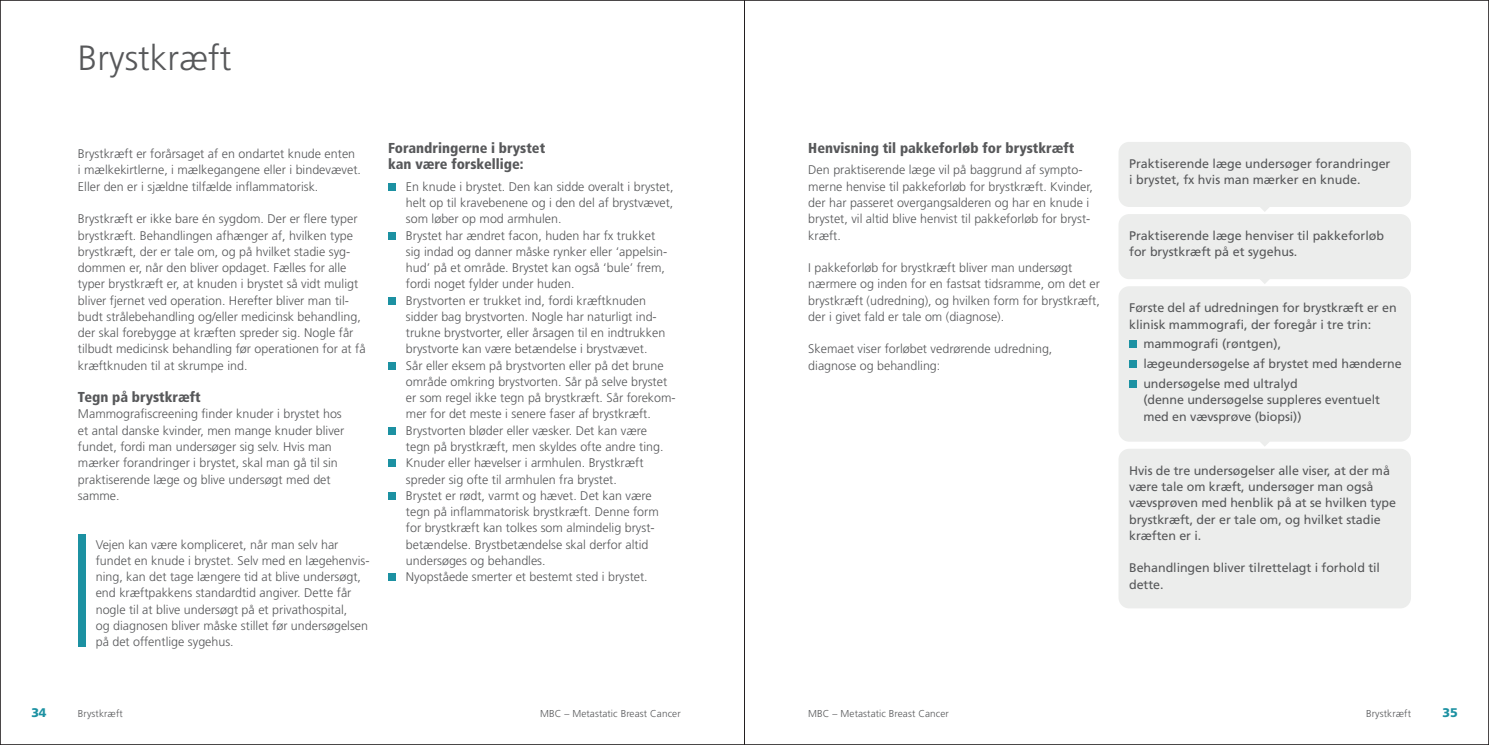
<style>
.page{position:relative;width:1489px;height:745px;background:#fff}
.page>*{position:absolute;margin:0;border:0;box-sizing:border-box;transform-origin:0 0}
.t1{font:300 35px "Frutiger";color:#57585a}
.t2{font:900 condensed 14.38px/16.2px "Frutiger";color:#57585a}
.t3{font:300 12.5px/16.2px "Frutiger";color:#57585a}
.t4{font:12.5px/16.2px "Frutiger";letter-spacing:-.005em;color:#57585a}
.t5{font:900 12.5px "Frutiger";color:#1c91a2}
.t6{font:300 10px "Frutiger";letter-spacing:.01em;color:#57585a}
</style>
<div class="page">
<div style="left:388px;top:183px;width:8px;height:7px;background:#1c91a2"></div>
<div style="left:388px;top:231px;width:8px;height:8px;background:#1c91a2"></div>
<div style="left:388px;top:296px;width:8px;height:8px;background:#1c91a2"></div>
<div style="left:388px;top:361px;width:8px;height:8px;background:#1c91a2"></div>
<div style="left:388px;top:426px;width:8px;height:8px;background:#1c91a2"></div>
<div style="left:388px;top:459px;width:8px;height:8px;background:#1c91a2"></div>
<div style="left:388px;top:491px;width:8px;height:8px;background:#1c91a2"></div>
<div style="left:388px;top:573px;width:8px;height:7px;background:#1c91a2"></div>
<svg style="left:1260px;top:207px;width:9px;height:5px"></svg>
<svg style="left:1260px;top:279px;width:9px;height:5px"></svg>
<svg style="left:1259px;top:441px;width:10px;height:5px"></svg>
<div style="left:1118px;top:142px;width:292px;height:65px;background:#ecedec;border-radius:11px"></div>
<div style="left:1118px;top:448px;width:292px;height:160px;background:#ecedec;border-radius:11px"></div>
<div style="left:1118px;top:286px;width:292px;height:155px;background:#ecedec;border-radius:11px"></div>
<div style="left:1129px;top:340px;width:7px;height:8px;background:#1c91a2"></div>
<div style="left:1129px;top:360px;width:7px;height:8px;background:#1c91a2"></div>
<div style="left:1129px;top:380px;width:7px;height:8px;background:#1c91a2"></div>
<div style="left:1118px;top:214px;width:292px;height:65px;background:#ecedec;border-radius:11px"></div>
<div style="left:78px;top:534px;width:8px;height:111px;background:#1c91a2"></div>
<hr style="left:744px;top:0;width:1px;height:744px;background:#231f20">
<h1 class="t1" style="left:78px;top:38px;width:155px">Brystkræft</h1>
<p class="t3" style="left:78px;top:146px;width:284px">Brystkræft er forårsaget af en ondartet knude enten i mælkekirtlerne, i mælkegangene eller i bindevævet.<br>Eller den er i sjældne tilfælde inflammatorisk.</p>
<p class="t3" style="left:78px;top:211px;width:289px">Brystkræft er ikke bare én sygdom. Der er flere typer brystkræft. Behandlingen afhænger af, hvilken type brystkræft, der er tale om, og på hvilket stadie syg&shy;dommen er, når den bliver opdaget. Fælles for alle typer brystkræft er, at knuden i brystet så vidt muligt bliver fjernet ved operation. Herefter bliver man til&shy;budt strålebehandling og/eller medicinsk behandling, der skal forebygge at kræften spreder sig. Nogle får tilbudt medicinsk behandling før operationen for at få kræftknuden til at skrumpe ind.</p>
<p class="t2" style="left:78px;top:389px;width:124px">Tegn på brystkræft</p>
<p class="t3" style="left:78px;top:406px;width:268px">Mammografiscreening finder knuder i brystet hos et antal danske kvinder, men mange knuder bliver fundet, fordi man undersøger sig selv. Hvis man mærker forandringer i brystet, skal man gå til sin praktiserende læge og blive undersøgt med det samme.</p>
<p class="t3" style="left:96px;top:536px;width:275px">Vejen kan være kompliceret, når man selv har fundet en knude i brystet. Selv med en lægehenvis&shy;ning, kan det tage længere tid at blive undersøgt, end kræftpakkens standardtid angiver. Dette får nogle til at blive undersøgt på et privathospital,<br>og diagnosen bliver måske stillet før undersøgelsen på det offentlige sygehus.</p>
<p class="t2" style="left:388px;top:139px;width:158px">Forandringerne i brystet kan være forskellige:</p>
<p class="t3" style="left:406px;top:178px;width:271px">En knude i brystet. Den kan sidde overalt i brystet, helt op til kravebenene og i den del af brystvævet, som løber op mod armhulen.<br>Brystet har ændret facon, huden har fx trukket<br>sig indad og danner måske rynker eller ‘appelsin&shy;hud’ på et område. Brystet kan også ‘bule’ frem, fordi noget fylder under huden.<br>Brystvorten er trukket ind, fordi kræftknuden sidder bag brystvorten. Nogle har naturligt ind&shy;trukne brystvorter, eller årsagen til en indtrukken brystvorte kan være betændelse i brystvævet.<br>Sår eller eksem på brystvorten eller på det brune område omkring brystvorten. Sår på selve brystet er som regel ikke tegn på brystkræft. Sår forekom&shy;mer for det meste i senere faser af brystkræft.<br>Brystvorten bløder eller væsker. Det kan være<br>tegn på brystkræft, men skyldes ofte andre ting.<br>Knuder eller hævelser i armhulen. Brystkræft spreder sig ofte til armhulen fra brystet.<br>Brystet er rødt, varmt og hævet. Det kan være tegn på inflammatorisk brystkræft. Denne form for brystkræft kan tolkes som almindelig bryst&shy;betændelse. Brystbetændelse skal derfor altid undersøges og behandles.<br>Nyopståede smerter et bestemt sted i brystet.</p>
<p class="t2" style="left:808px;top:139px;width:268px">Henvisning til pakkeforløb for brystkræft</p>
<p class="t3" style="left:808px;top:162px;width:286px">Den praktiserende læge vil på baggrund af sympto&shy;merne henvise til pakkeforløb for brystkræft. Kvinder, der har passeret overgangsalderen og har en knude i brystet, vil altid blive henvist til pakkeforløb for bryst&shy;kræft.</p>
<p class="t3" style="left:808px;top:259px;width:293px">I pakkeforløb for brystkræft bliver man undersøgt nærmere og inden for en fastsat tidsramme, om det er brystkræft (udredning), og hvilken form for brystkræft, der i givet fald er tale om (diagnose).</p>
<p class="t3" style="left:808px;top:341px;width:246px">Skemaet viser forløbet vedrørende udredning, diagnose og behandling:</p>
<p class="t4" style="left:1129px;top:155px;width:263px">Praktiserende læge undersøger forandringer i brystet, fx hvis man mærker en knude.</p>
<p class="t4" style="left:1129px;top:227px;width:256px">Praktiserende læge henviser til pakkeforløb for brystkræft på et sygehus.</p>
<p class="t4" style="left:1129px;top:299px;width:269px">Første del af udredningen for brystkræft er en klinisk mammografi, der foregår i tre trin:</p>
<p class="t4" style="left:1143px;top:334px;width:260px;line-height:19.8px">mammografi (røntgen),<br>lægeundersøgelse af brystet med hænderne undersøgelse med ultralyd</p>
<p class="t4" style="left:1143px;top:391px;width:238px">(denne undersøgelse suppleres eventuelt med en vævsprøve (biopsi))</p>
<p class="t4" style="left:1129px;top:462px;width:268px">Hvis de tre undersøgelser alle viser, at der må være tale om kræft, undersøger man også vævsprøven med henblik på at se hvilken type brystkræft, der er tale om, og hvilket stadie kræften er i.</p>
<p class="t4" style="left:1129px;top:559px;width:252px">Behandlingen bliver tilrettelagt i forhold til dette.</p>
<p class="t5" style="left:31px;top:704px;width:17px">34</p>
<p class="t6" style="left:540px;top:707px;width:142px">MBC – Metastatic Breast Cancer</p>
<p class="t6" style="left:808px;top:707px;width:142px">MBC – Metastatic Breast Cancer</p>
<p class="t5" style="left:1442px;top:704px;width:17px">35</p>
<p class="t6" style="left:78px;top:707px;width:46px">Brystkræft</p>
<p class="t6" style="left:1365px;top:707px;width:46px">Brystkræft</p>
</div>
